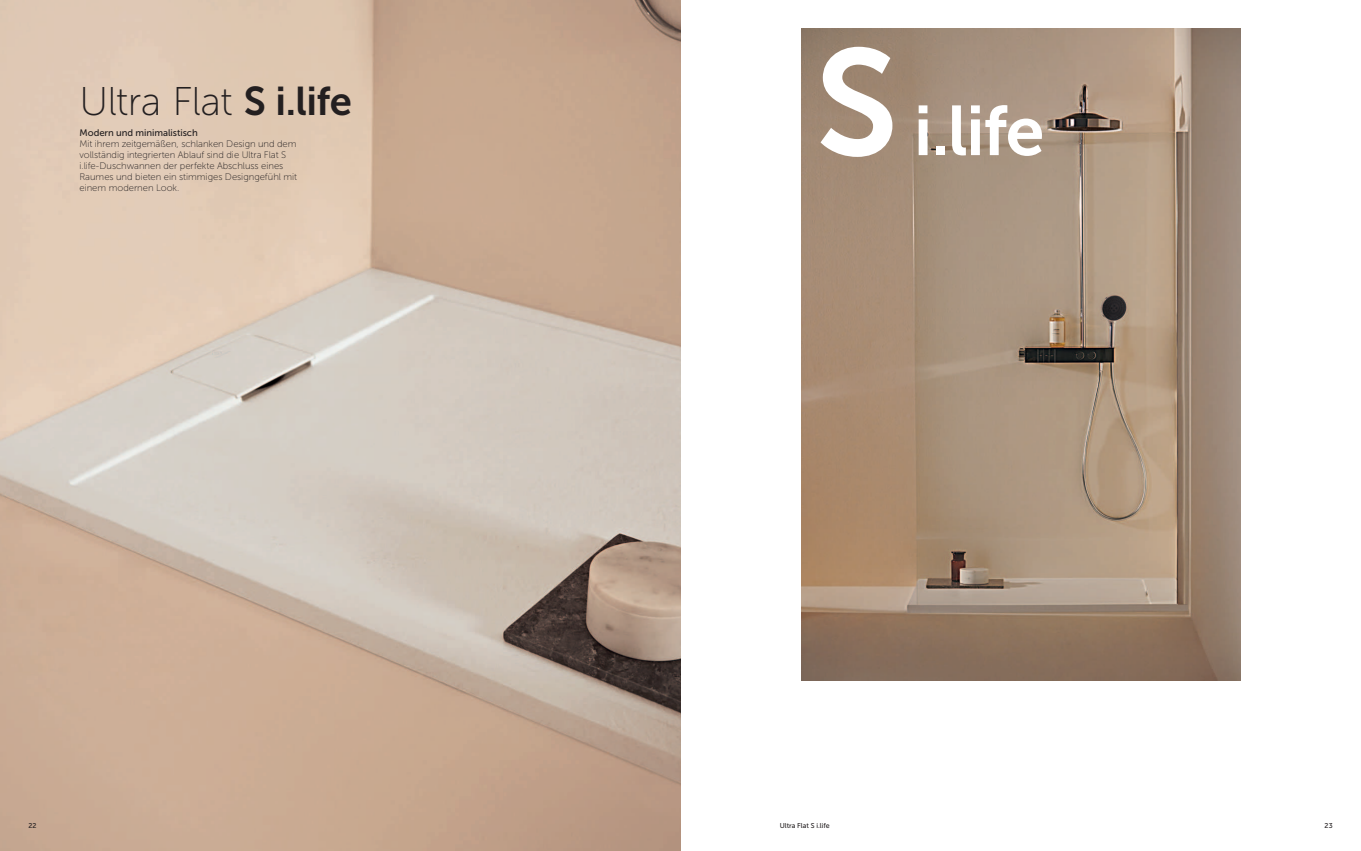
<style>
.page{position:relative;width:1361px;height:851px;background:#fff}
.page>*{position:absolute;margin:0;border:0;box-sizing:border-box;transform-origin:0 0}
.t1{font:70px "Museo Sans 700";color:#fff}
.t2{font:40px "Museo Sans 100";letter-spacing:-.015em;color:#231f20}
.t3{font:9.5px/11px "Museo Sans 100";color:#231f20}
.t4{font:9.5px "Museo Sans 500";letter-spacing:-.005em;color:#231f20}
.t5{font:7px "Museo Sans 500";color:#231f20}
.s1{font-family:"Museo Sans 700"}
.s2{font-size:150px}
</style>
<div class="page">
<img style="left:0;top:0;width:680px;height:850px">
<img style="left:801px;top:28px;width:439px;height:652px">
<h2 class="t2" style="left:79px;top:84px;width:274px">Ultra Flat <span class="s1">S i.life</span></h2>
<p class="t4" style="left:79px;top:128px;width:120px">Modern und minimalistisch</p>
<p class="t3" style="left:79px;top:139px;width:219px">Mit ihrem zeitgemäßen, schlanken Design und dem vollständig integrierten Ablauf sind die Ultra Flat S i.life-Duschwannen der perfekte Abschluss eines Raumes und bieten ein stimmiges Designgefühl mit einem modernen Look.</p>
<h1 class="t1" style="left:815px;top:93px;width:231px"><span class="s2">S</span> i.life</h1>
<p class="t5" style="left:28px;top:821px;width:10px">22</p>
<p class="t5" style="left:780px;top:821px;width:52px">Ultra Flat S i.life</p>
<p class="t5" style="left:1324px;top:821px;width:10px">23</p>
</div>
